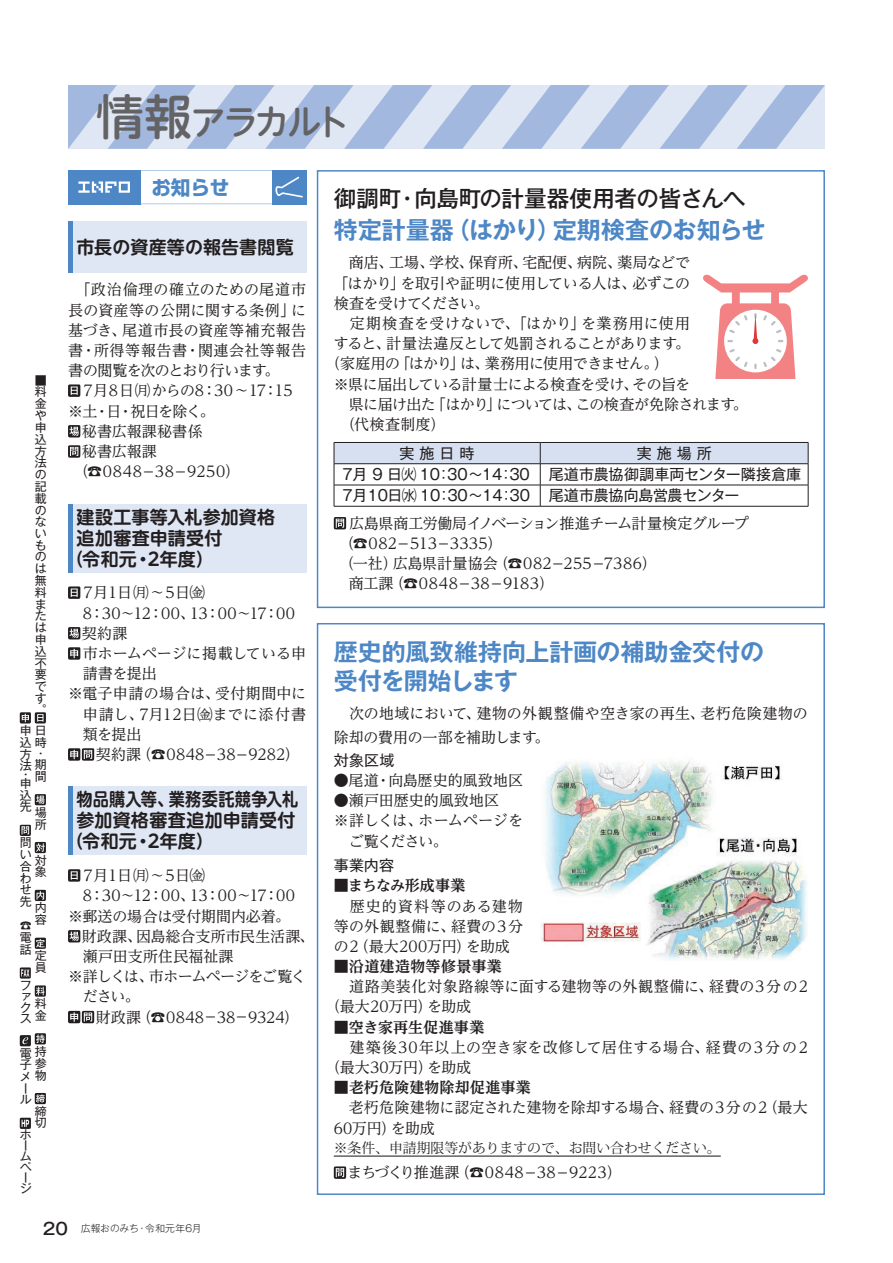
<style>
.page{position:relative;width:893px;height:1263px;background:#fff}
.page>*{position:absolute;margin:0;border:0;box-sizing:border-box;transform-origin:0 0}
.t1{font:34.5px "UD Shin M Go Pro Medium 90 pv RKSJ H";letter-spacing:-.08em;color:#636366}
.t2{font:700 24px/28.7px "Gothic MB101 Pro De";letter-spacing:-.005em;color:#4d87c6}
.t3{font:500 22.5px "Gothic MB101 Pro";letter-spacing:-.015em;color:#231f20}
.t4{font:19.5px "Shin Go Pro Bold 90 pv RKSJ H";color:#4d87c6}
.t5{font:700 18px "UD Shin M Go Pro De";letter-spacing:.01em;color:#231f20}
.t6{font:700 18px "UD Shin M Go Pro De";letter-spacing:.01em;color:#231f20;scale:.9 1}
.t7{font:15px/20.2px "UD Reimin Pro";color:#231f20;text-align:justify}
.t8{font:15px/20.2px "UD Reimin Pro";letter-spacing:.02em;color:#231f20}
.t9{font:15px/21.3px "Gothic MB101 Pro";color:#231f20}
.t10{font:15px "UD Reimin Pro";letter-spacing:-.045em;color:#231f20}
.t11{font:15px/20.2px "UD Reimin Pro";letter-spacing:.03em;color:#231f20}
.t12{font:15px "UD Reimin Pro";letter-spacing:.035em;color:#231f20}
.t13{font:15px "UD Reimin Pro";letter-spacing:-.035em;color:#231f20}
.t14{font:15px "UD Reimin Pro";letter-spacing:-.05em;color:#231f20}
.t15{font:15px "UD Reimin Pro";letter-spacing:-.025em;color:#231f20}
.t16{font:700 15px "UD Reimin Pro";letter-spacing:.005em;color:#231f20}
.t17{font:15px "UD Reimin Pro";letter-spacing:-.065em;color:#231f20}
.t18{font:15px "UD Reimin Pro";letter-spacing:.04em;color:#231f20}
.t19{font:15px "UD Reimin Pro";letter-spacing:.025em;color:#231f20}
.t20{font:15px "UD Reimin Pro";letter-spacing:-.02em;color:#231f20}
.t21{font:700 15px "UD Reimin Pro";letter-spacing:.03em;color:#231f20}
.t22{font:700 15px "UD Reimin Pro";letter-spacing:-.03em;color:#231f20}
.t23{font:13.8px "Koz Min Pro";color:#231f20}
.t24{font:12px/11.7px "Gothic MB101 Pro";color:#231f20}
.t25{font:300 9.75px "Gothic MB101 Pro";letter-spacing:.01em;color:#231f20}
.s1{font-size:48px}
.s2{font-weight:500;font-size:16.5px}
</style>
<div class="page">
<img style="left:541px;top:760px;width:266px;height:200px">
<svg style="left:68px;top:85px;width:757px;height:64px;background:#c0cfe9"></svg>
<svg style="left:68px;top:170px;width:238px;height:34px"></svg>
<div style="left:68px;top:222px;width:238px;height:51px;background:#e0e7f4"></div>
<hr style="left:68px;top:222px;width:4px;height:51px;background:#4d87c6">
<svg style="left:68px;top:384px;width:12px;height:13px"></svg>
<svg style="left:68px;top:425px;width:12px;height:12px"></svg>
<svg style="left:68px;top:445px;width:12px;height:13px"></svg>
<div style="left:68px;top:504px;width:238px;height:68px;background:#e0e7f4"></div>
<hr style="left:68px;top:504px;width:4px;height:68px;background:#4d87c6">
<svg style="left:68px;top:586px;width:12px;height:13px"></svg>
<svg style="left:68px;top:627px;width:12px;height:12px"></svg>
<svg style="left:68px;top:647px;width:12px;height:13px"></svg>
<svg style="left:68px;top:748px;width:26px;height:13px"></svg>
<div style="left:68px;top:786px;width:238px;height:68px;background:#e0e7f4"></div>
<hr style="left:68px;top:786px;width:4px;height:68px;background:#4d87c6">
<svg style="left:68px;top:869px;width:12px;height:13px"></svg>
<svg style="left:68px;top:930px;width:12px;height:12px"></svg>
<svg style="left:68px;top:1011px;width:26px;height:12px"></svg>
<hr style="left:334px;top:1155px;width:387px;height:1px;background:#231f20">
<svg style="left:334px;top:1166px;width:12px;height:13px"></svg>
<svg style="left:334px;top:517px;width:12px;height:12px"></svg>
<svg style="left:703px;top:275px;width:105px;height:104px"></svg>
<svg style="left:334px;top:442px;width:475px;height:64px"></svg>
<hr style="left:334px;top:506px;width:206px;height:1px;background:#231f20">
<hr style="left:540px;top:506px;width:268px;height:1px;background:#231f20">
<svg style="left:35px;top:794px;width:11px;height:11px"></svg>
<svg style="left:35px;top:842px;width:11px;height:11px"></svg>
<svg style="left:35px;top:890px;width:11px;height:11px"></svg>
<svg style="left:35px;top:938px;width:11px;height:11px"></svg>
<svg style="left:35px;top:985px;width:11px;height:12px"></svg>
<svg style="left:35px;top:1093px;width:11px;height:11px"></svg>
<svg style="left:20px;top:712px;width:26px;height:11px"></svg>
<svg style="left:20px;top:825px;width:11px;height:11px"></svg>
<svg style="left:20px;top:967px;width:11px;height:11px"></svg>
<svg style="left:20px;top:1033px;width:26px;height:13px"></svg>
<svg style="left:20px;top:1118px;width:11px;height:11px"></svg>
<p class="t24" style="left:35px;top:373px;width:13px;text-align:justify">■料金や申込方法の記載のないものは無料または申込不要です。</p>
<p class="t24" style="left:20px;top:723px;width:27px">申日</p>
<p class="t24" style="left:20px;top:734px;width:28px">込時</p>
<p class="t24" style="left:20px;top:746px;width:23px">方・</p>
<p class="t24" style="left:35px;top:757px;width:13px">期</p>
<p class="t24" style="left:35px;top:769px;width:12px">間</p>
<p class="t24" style="left:35px;top:804px;width:13px">場所</p>
<p class="t24" style="left:35px;top:852px;width:13px">対象</p>
<p class="t24" style="left:35px;top:900px;width:13px">内容</p>
<p class="t24" style="left:35px;top:948px;width:13px">定員</p>
<p class="t24" style="left:35px;top:996px;width:13px">料金</p>
<p class="t24" style="left:35px;top:1044px;width:13px;text-align:justify">持参物</p>
<p class="t24" style="left:35px;top:1103px;width:13px">締切</p>
<p class="t24" style="left:20px;top:760px;width:13px;line-height:8.7px">法・申</p>
<p class="t24" style="left:20px;top:787px;width:13px">込先</p>
<p class="t24" style="left:20px;top:835px;width:13px;text-align:justify">問い合わせ先</p>
<p class="t24" style="left:20px;top:917px;width:13px;line-height:12.1px;text-align:justify">☎電話</p>
<p class="t24" style="left:20px;top:978px;width:13px;line-height:10.9px;text-align:justify">ファクス</p>
<p class="t24" style="left:20px;top:1045px;width:13px">電子メール</p>
<p class="t24" style="left:20px;top:1128px;width:13px;line-height:10.8px">ホームページ</p>
<h1 class="t1" style="left:96px;top:94px;width:255px"><span class="s1">情報</span>アラカルト</h1>
<h3 class="t4" style="left:151px;top:172px;width:80px">お知らせ</h3>
<h3 class="t3" style="left:334px;top:180px;width:413px">御調町・向島町の計量器使用者の皆さんへ</h3>
<h2 class="t2" style="left:334px;top:213px;width:433px">特定計量器（はかり）定期検査のお知らせ</h2>
<p class="t5" style="left:77px;top:232px;width:219px">市長の資産等の報告書閲覧</p>
<p class="t7" style="left:68px;top:279px;width:240px">　「政治倫理の確立のための尾道市長の資産等の公開に関する条例」に基づき、尾道市長の資産等補充報告書・所得等報告書・関連会社等報告書の閲覧を次のとおり行います。</p>
<p class="t7" style="left:83px;top:380px;width:211px">7月8日㈪からの8：30〜17：15</p>
<p class="t7" style="left:68px;top:400px;width:148px">※土・日・祝日を除く。</p>
<p class="t7" style="left:82px;top:420px;width:122px">秘書広報課秘書係</p>
<p class="t7" style="left:82px;top:441px;width:77px">秘書広報課</p>
<p class="t18" style="left:68px;top:459px;width:173px">　（☎0848-38-9250）</p>
<p class="t5" style="left:77px;top:502px;width:200px">建設工事等入札参加資格</p>
<p class="t5" style="left:77px;top:524px;width:147px">追加審査申請受付</p>
<p class="t5" style="left:66px;top:545px;width:150px">（令和元・2年度）</p>
<p class="t7" style="left:83px;top:582px;width:123px">7月1日㈪〜5日㈮</p>
<p class="t8" style="left:83px;top:602px;width:214px">8：30〜12：00、13：00〜17：00</p>
<p class="t7" style="left:82px;top:622px;width:47px">契約課</p>
<p class="t7" style="left:83px;top:643px;width:225px">市ホームページに掲載している申</p>
<p class="t7" style="left:83px;top:663px;width:76px">請書を提出</p>
<p class="t8" style="left:68px;top:683px;width:240px">※電子申請の場合は、受付期間中に</p>
<p class="t8" style="left:83px;top:703px;width:225px">申請し、7月12日㈮までに添付書</p>
<p class="t7" style="left:83px;top:723px;width:60px">類を提出</p>
<p class="t7" style="left:96px;top:744px;width:205px">契約課（☎0848-38-9282）</p>
<p class="t6" style="left:77px;top:784px;width:248px">物品購入等、業務委託競争入札</p>
<p class="t5" style="left:77px;top:806px;width:220px">参加資格審査追加申請受付</p>
<p class="t5" style="left:66px;top:827px;width:150px">（令和元・2年度）</p>
<p class="t7" style="left:83px;top:865px;width:123px">7月1日㈪〜5日㈮</p>
<p class="t8" style="left:83px;top:885px;width:214px">8：30〜12：00、13：00〜17：00</p>
<p class="t7" style="left:68px;top:905px;width:224px">※郵送の場合は受付期間内必着。</p>
<p class="t7" style="left:82px;top:925px;width:234px">財政課、因島総合支所市民生活課、</p>
<p class="t7" style="left:83px;top:946px;width:152px">瀬戸田支所住民福祉課</p>
<p class="t17" style="left:68px;top:964px;width:240px">※詳しくは、市ホームページをご覧く</p>
<p class="t7" style="left:83px;top:986px;width:58px">ださい。</p>
<p class="t7" style="left:96px;top:1006px;width:205px">財政課（☎0848-38-9324）</p>
<p class="t7" style="left:334px;top:252px;width:358px">　商店、工場、学校、保育所、宅配便、病院、薬局などで</p>
<p class="t7" style="left:334px;top:272px;width:358px">「はかり」を取引や証明に使用している人は、必ずこの</p>
<p class="t10" style="left:334px;top:291px;width:157px">検査を受けてください。</p>
<p class="t12" style="left:334px;top:311px;width:358px">　定期検査を受けないで、「はかり」を業務用に使用</p>
<p class="t14" style="left:334px;top:331px;width:358px">すると、計量法違反として処罰されることがあります。</p>
<p class="t10" style="left:326px;top:351px;width:344px">（家庭用の「はかり」は、業務用に使用できません。）</p>
<p class="t15" style="left:334px;top:372px;width:358px">※県に届出している計量士による検査を受け、その旨を</p>
<p class="t10" style="left:349px;top:392px;width:401px">県に届け出た「はかり」については、この検査が免除されます。</p>
<p class="t7" style="left:340px;top:414px;width:106px">（代検査制度）</p>
<p class="t9" style="left:400px;top:440px;width:76px">実施日時</p>
<p class="t9" style="left:637px;top:440px;width:76px">実施場所</p>
<p class="t9" style="left:342px;top:462px;width:189px">7月 9 日㈫ 10：30〜14：30</p>
<p class="t9" style="left:342px;top:462px;width:460px;text-indent:206px">尾道市農協御調車両センター隣接倉庫<br>7月10日㈬ 10：30〜14：30 尾道市農協向島営農センター</p>
<p class="t13" style="left:349px;top:511px;width:401px">広島県商工労働局イノベーション推進チーム計量検定グループ</p>
<p class="t19" style="left:339px;top:531px;width:164px">（☎082-513-3335）</p>
<p class="t7" style="left:339px;top:553px;width:318px">（一社）広島県計量協会（☎082-255-7386）</p>
<p class="t12" style="left:349px;top:571px;width:206px">商工課（☎0848-38-9183）</p>
<h2 class="t2" style="left:334px;top:635px;width:432px">歴史的風致維持向上計画の補助金交付の受付を開始します</h2>
<p class="t7" style="left:334px;top:701px;width:476px;line-height:23.4px">　次の地域において、建物の外観整備や空き家の再生、老朽危険建物の除却の費用の一部を補助します。</p>
<p class="t9" style="left:334px;top:747px;width:62px">対象区域</p>
<p class="t7" style="left:334px;top:770px;width:191px">●尾道・向島歴史的風致地区</p>
<p class="t7" style="left:334px;top:790px;width:167px">●瀬戸田歴史的風致地区</p>
<p class="t20" style="left:334px;top:808px;width:191px">※詳しくは、ホームページを</p>
<p class="t7" style="left:349px;top:830px;width:101px">ご覧ください。</p>
<p class="t9" style="left:334px;top:853px;width:62px">事業内容</p>
<p class="t22" style="left:334px;top:873px;width:133px">■まちなみ形成事業</p>
<p class="t7" style="left:334px;top:895px;width:191px">　歴史的資料等のある建物等の外観整備に、経費の3分の2（最大200万円）を助成</p>
<p class="t21" style="left:334px;top:954px;width:170px">■沿道建造物等修景事業</p>
<p class="t8" style="left:326px;top:976px;width:484px;text-indent:8px">　道路美装化対象路線等に面する建物等の外観整備に、経費の3分の2（最大20万円）を助成</p>
<p class="t16" style="left:334px;top:1015px;width:152px">■空き家再生促進事業</p>
<p class="t11" style="left:326px;top:1036px;width:484px;text-indent:8px">　建築後30年以上の空き家を改修して居住する場合、経費の3分の2（最大30万円）を助成</p>
<p class="t16" style="left:334px;top:1075px;width:199px">■老朽危険建物除却促進事業</p>
<p class="t7" style="left:334px;top:1097px;width:476px">　老朽危険建物に認定された建物を除却する場合、経費の3分の2（最大<br>60万円）を助成</p>
<p class="t23" style="left:334px;top:1138px;width:388px">※条件、申請期限等がありますので、お問い合わせください。</p>
<p class="t8" style="left:348px;top:1162px;width:275px">まちづくり推進課（☎0848-38-9223）</p>
<p class="t25" style="left:43px;top:1220px;width:160px"><span class="s2">20</span> 広報おのみち・令和元年6月</p>
</div>
